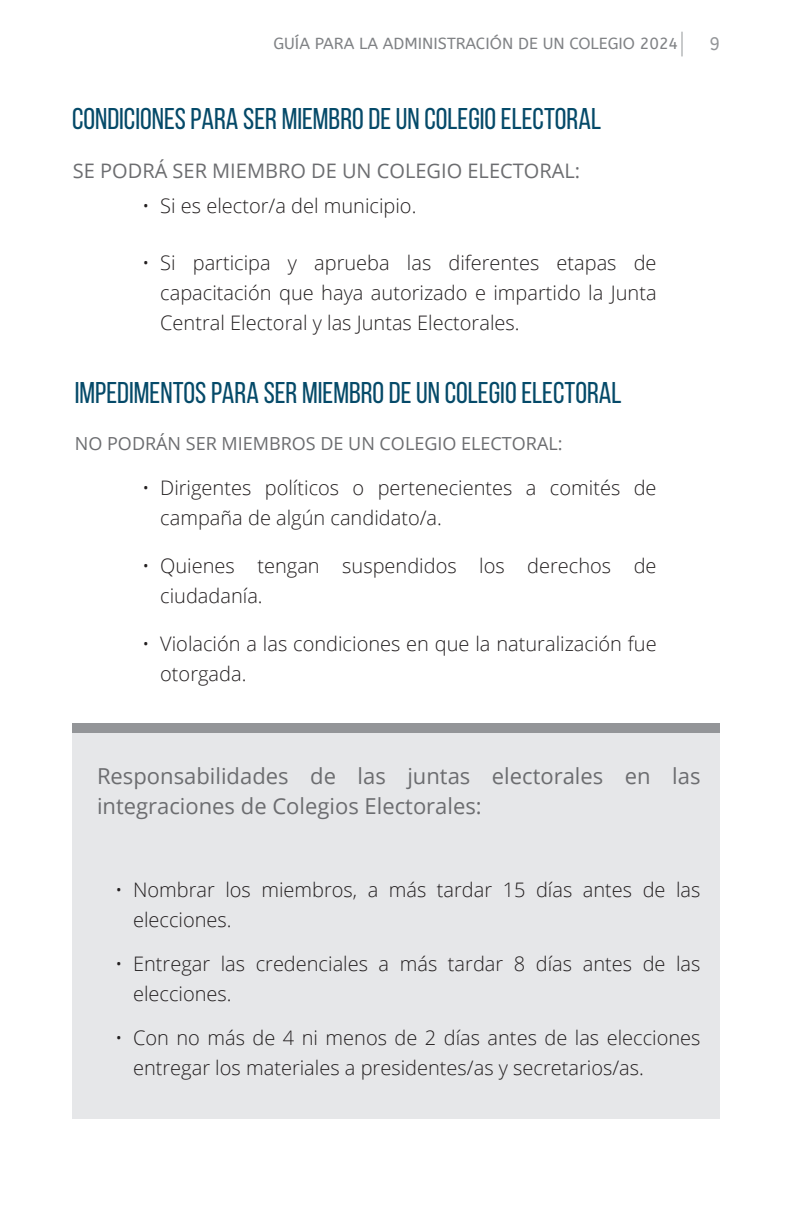
<style>
.page{position:relative;width:792px;height:1224px;background:#fff}
.page>*{position:absolute;margin:0;border:0;box-sizing:border-box;transform-origin:0 0}
.t1{font:30px "Bebas Neue";color:#054a69}
.t2{font:22px/30px "Open Sans";color:#6c6d70}
.t3{font:300 20px/30px "Open Sans";color:#231f20}
.t4{font:20px "Open Sans";color:#6c6d70}
.t5{font:18px "Open Sans";color:#6c6d70}
.t6{font:18px "A Bee Zee";color:#939598}
.t7{font:16px "A Bee Zee";color:#808285}
</style>
<div class="page">
<svg style="left:682px;top:32px;width:1px;height:24px"></svg>
<div style="left:72px;top:724px;width:648px;height:394px;background:#e6e7e9"></div>
<div style="left:72px;top:724px;width:648px;height:9px;background:#939598"></div>
<p class="t7" style="left:273px;top:34px;width:406px">GUÍA PARA LA ADMINISTRACIÓN DE UN COLEGIO 2024</p>
<p class="t6" style="left:709px;top:33px;width:12px">9</p>
<h1 class="t1" style="left:72px;top:102px;width:531px">CONDICIONES PARA SER MIEMBRO DE UN COLEGIO ELECTORAL</h1>
<p class="t4" style="left:73px;top:157px;width:509px">SE PODRÁ SER MIEMBRO DE UN COLEGIO ELECTORAL:</p>
<p class="t3" style="left:142px;top:190px;width:276px">• Si es elector/a del municipio.</p>
<p class="t3" style="left:160px;top:247px;width:498px;text-align:justify;text-indent:-18px">• Si participa y aprueba las diferentes etapas de capacitación que haya autorizado e impartido la Junta Central Electoral y las Juntas Electorales.</p>
<h1 class="t1" style="left:75px;top:376px;width:548px">IMPEDIMENTOS PARA SER MIEMBRO DE UN COLEGIO ELECTORAL</h1>
<p class="t5" style="left:75px;top:431px;width:489px">NO PODRÁN SER MIEMBROS DE UN COLEGIO ELECTORAL:</p>
<p class="t3" style="left:160px;top:473px;width:498px;text-indent:-18px">• Dirigentes políticos o pertenecientes a comités de campaña de algún candidato/a.</p>
<p class="t3" style="left:160px;top:551px;width:498px;text-indent:-18px">• Quienes tengan suspendidos los derechos de ciudadanía.</p>
<p class="t3" style="left:160px;top:629px;width:498px;text-indent:-18px">• Violación a las condiciones en que la naturalización fue otorgada.</p>
<p class="t2" style="left:97px;top:760px;width:605px">Responsabilidades de las juntas electorales en las integraciones de Colegios Electorales:</p>
<p class="t3" style="left:133px;top:874px;width:569px;text-indent:-18px">• Nombrar los miembros, a más tardar 15 días antes de las elecciones.</p>
<p class="t3" style="left:133px;top:948px;width:569px;text-indent:-18px">• Entregar las credenciales a más tardar 8 días antes de las elecciones.</p>
<p class="t3" style="left:133px;top:1022px;width:569px;text-indent:-18px">• Con no más de 4 ni menos de 2 días antes de las elecciones entregar los materiales a presidentes/as y secretarios/as.</p>
</div>
